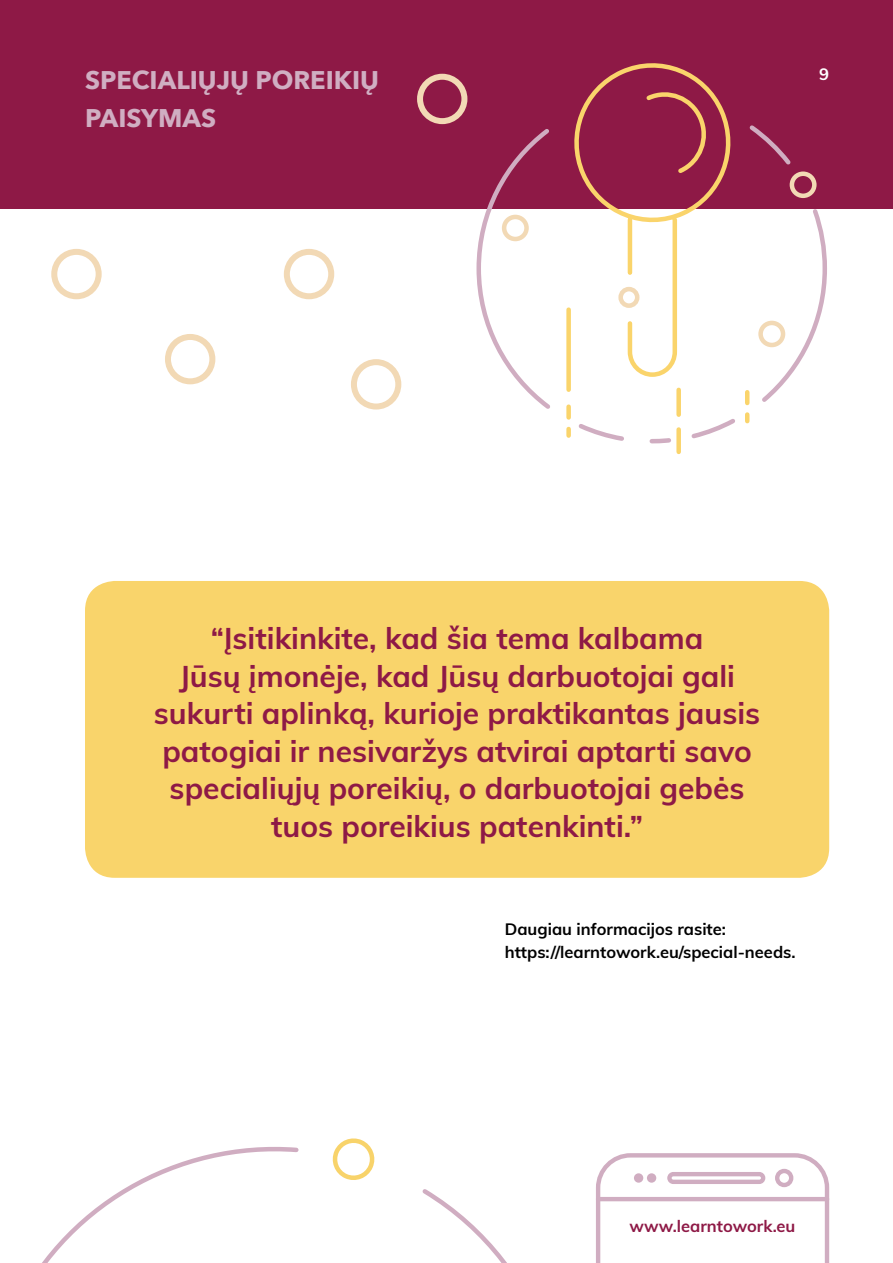
<style>
.page{position:relative;width:893px;height:1263px;background:#fff}
.page>*{position:absolute;margin:0;border:0;box-sizing:border-box;transform-origin:0 0}
.t1{font:700 30px/37.5px "Muli";color:#8e1946;text-align:center}
.t2{font:700 25.5px/37.5px "Avenir Next";color:#d0aec2}
.t3{font:700 16.5px/22.5px "Muli";color:#000}
.t4{font:700 16.5px "Muli";color:#8e1946}
.t5{font:700 16.5px "Muli";color:#fff}
</style>
<div class="page">
<div style="left:0;top:0;width:893px;height:208px;background:#8e1946"></div>
<div style="left:85px;top:581px;width:744px;height:297px;background:#f9d46b;border-radius:30px"></div>
<div style="left:351px;top:359px;width:50px;height:50px;border:6px solid #f2d9b5;border-radius:50%"></div>
<div style="left:284px;top:249px;width:50px;height:50px;border:6px solid #f2d9b5;border-radius:50%"></div>
<div style="left:165px;top:334px;width:50px;height:50px;border:6px solid #f2d9b5;border-radius:50%"></div>
<div style="left:51px;top:249px;width:51px;height:50px;border:6px solid #f2d9b5;border-radius:50%"></div>
<svg style="left:42px;top:1147px;width:465px;height:116px"></svg>
<svg style="left:331px;top:1138px;width:45px;height:42px"></svg>
<svg style="left:474px;top:125px;width:355px;height:284px"></svg>
<svg style="left:560px;top:63px;width:192px;height:391px"></svg>
<div style="left:618px;top:287px;width:21px;height:21px;border:4px solid #f2d9b5;border-radius:50%"></div>
<div style="left:417px;top:74px;width:50px;height:50px;border:6px solid #f2d9b5;border-radius:50%"></div>
<svg style="left:596px;top:1153px;width:233px;height:110px"></svg>
<div style="left:647px;top:1173px;width:9px;height:10px;background:#d0adc1;border-radius:50%"></div>
<div style="left:634px;top:1173px;width:9px;height:10px;background:#d0adc1;border-radius:50%"></div>
<p class="t2" style="left:85px;top:61px;width:295px">SPECIALIŲJŲ POREIKIŲ<br>PAISYMAS</p>
<p class="t5" style="left:819px;top:62px;width:11px">9</p>
<p class="t1" style="left:154px;top:618px;width:608px">“Įsitikinkite, kad šia tema kalbama<br>Jūsų įmonėje, kad Jūsų darbuotojai gali sukurti aplinką, kurioje praktikantas jausis patogiai ir nesivaržys atvirai aptarti savo specialiųjų poreikių, o darbuotojai gebės tuos poreikius patenkinti.”</p>
<p class="t3" style="left:505px;top:917px;width:292px">Daugiau informacijos rasite: https://learntowork.eu/special-needs.</p>
<p class="t4" style="left:630px;top:1214px;width:167px">www.learntowork.eu</p>
</div>
